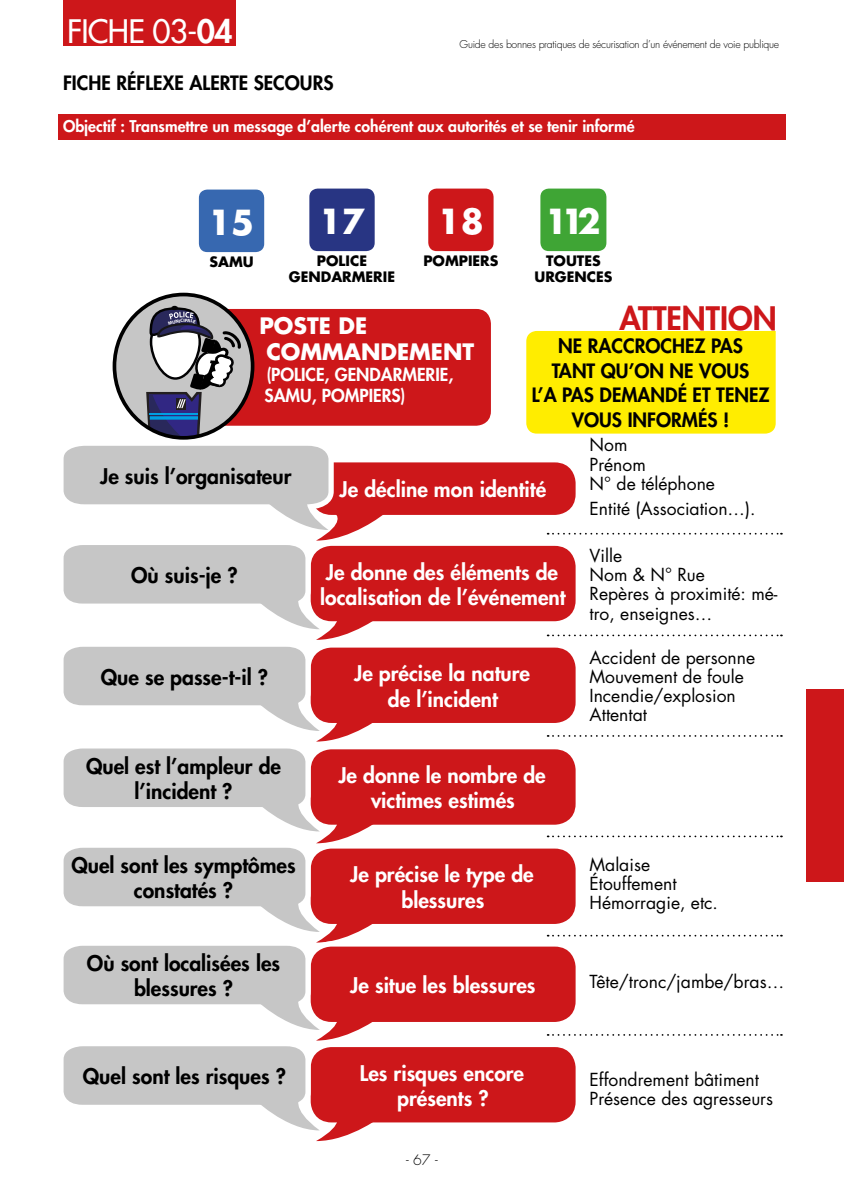
<style>
.page{position:relative;width:844px;height:1191px;background:#fff}
.page>*{position:absolute;margin:0;border:0;box-sizing:border-box;transform-origin:0 0}
.t1{font:700 33.6px "Futura Std";color:#fff}
.t2{font:500 31.5px "Futura Std";letter-spacing:-.025em;color:#fff}
.t3{font:800 31.5px "Futura Std";color:#cd171a}
.t4{font:700 22.05px/26.4px "Futura Std";color:#fff}
.t5{font:800 21px/25.2px "Futura Std";color:#fff;text-align:center}
.t6{font:800 21px/25.2px "Futura Std";color:#000;text-align:center}
.t7{font:800 19.25px/24.5px "Futura Std";color:#000;text-align:center}
.t8{font:17.5px/19.2px "Futura Std";color:#000}
.t9{font:800 17.5px/21px "Futura Std";color:#fff}
.t10{font:800 15.75px "Futura Std";color:#fff}
.t11{font:700 14px/16.8px "Futura Std";color:#000;text-align:center}
.t12{font:300 14px "Futura Std";color:#000}
.t13{font:300 10.5px "Futura Std";letter-spacing:-.025em;color:#000}
.s1{font-weight:800}
</style>
<div class="page">
<div style="left:145px;top:309px;width:346px;height:117px;background:#cd171a;border-radius:15px"></div>
<div style="left:58px;top:114px;width:727px;height:26px;background:#cd171a"></div>
<div style="left:199px;top:189px;width:65px;height:63px;background:#3768b0;border-radius:8px"></div>
<div style="left:309px;top:189px;width:65px;height:62px;background:#283583;border-radius:8px"></div>
<div style="left:428px;top:189px;width:65px;height:62px;background:#cd171a;border-radius:8px"></div>
<div style="left:540px;top:189px;width:66px;height:62px;background:#3fa535;border-radius:8px"></div>
<svg style="left:114px;top:294px;width:138px;height:144px"></svg>
<div style="left:308px;top:460px;width:270px;height:57px;background:#cd171a;border-radius:24px"></div>
<div style="left:305px;top:457px;width:275px;height:63px;border:5px solid #fff;border-radius:24px"></div>
<div style="left:308px;top:543px;width:270px;height:81px;background:#cd171a;border-radius:24px"></div>
<div style="left:305px;top:540px;width:275px;height:86px;border:5px solid #fff;border-radius:24px"></div>
<svg style="left:547px;top:533px;width:234px;height:1px"></svg>
<div style="left:308px;top:645px;width:270px;height:80px;background:#cd171a;border-radius:24px"></div>
<div style="left:305px;top:642px;width:275px;height:86px;border:5px solid #fff;border-radius:24px"></div>
<svg style="left:547px;top:634px;width:234px;height:2px"></svg>
<div style="left:308px;top:746px;width:270px;height:81px;background:#cd171a;border-radius:24px"></div>
<div style="left:305px;top:744px;width:275px;height:86px;border:5px solid #fff;border-radius:24px"></div>
<svg style="left:547px;top:735px;width:234px;height:2px"></svg>
<div style="left:308px;top:846px;width:270px;height:80px;background:#cd171a;border-radius:24px"></div>
<div style="left:305px;top:843px;width:275px;height:86px;border:5px solid #fff;border-radius:24px"></div>
<svg style="left:547px;top:835px;width:234px;height:2px"></svg>
<div style="left:308px;top:944px;width:270px;height:80px;background:#cd171a;border-radius:24px"></div>
<div style="left:305px;top:941px;width:275px;height:86px;border:5px solid #fff;border-radius:24px"></div>
<svg style="left:547px;top:934px;width:234px;height:2px"></svg>
<div style="left:308px;top:1044px;width:270px;height:81px;background:#cd171a;border-radius:24px"></div>
<div style="left:305px;top:1041px;width:275px;height:86px;border:5px solid #fff;border-radius:24px"></div>
<svg style="left:547px;top:1034px;width:234px;height:1px"></svg>
<div style="left:526px;top:331px;width:250px;height:103px;background:#ffed00"></div>
<div style="left:63px;top:0;width:173px;height:46px;background:#cd171a"></div>
<div style="left:806px;top:690px;width:37px;height:192px;background:#cd171a"></div>
<svg style="left:63px;top:306px;width:321px;height:835px"></svg>
<h2 class="t2" style="left:67px;top:11px;width:167px">FICHE 03-<span class="s1">04</span></h2>
<p class="t13" style="left:459px;top:38px;width:321px">Guide des bonnes pratiques de sécurisation d’un événement de voie publique</p>
<p class="t7" style="left:63px;top:71px;width:272px">FICHE RÉFLEXE ALERTE SECOURS</p>
<p class="t10" style="left:63px;top:117px;width:573px">Objectif : Transmettre un message d’alerte cohérent aux autorités et se tenir informé</p>
<h1 class="t1" style="left:208px;top:200px;width:48px">15</h1>
<h1 class="t1" style="left:318px;top:199px;width:48px">17</h1>
<h1 class="t1" style="left:437px;top:199px;width:48px">18</h1>
<h1 class="t1" style="left:544px;top:199px;width:57px">112</h1>
<p class="t11" style="left:209px;top:253px;width:46px">SAMU</p>
<p class="t11" style="left:289px;top:252px;width:108px">POLICE<br>GENDARMERIE</p>
<p class="t11" style="left:423px;top:252px;width:77px">POMPIERS</p>
<p class="t11" style="left:534px;top:252px;width:79px">TOUTES<br>URGENCES</p>
<p class="t4" style="left:266px;top:312px;width:209px;text-indent:-7px">POSTE DE<br>COMMANDEMENT</p>
<p class="t9" style="left:264px;top:364px;width:190px">(POLICE, GENDARMERIE,<br>SAMU, POMPIERS)</p>
<h2 class="t3" style="left:619px;top:298px;width:159px">ATTENTION</h2>
<p class="t7" style="left:531px;top:334px;width:239px">NE RACCROCHEZ PAS<br>TANT QU’ON NE VOUS<br>L’A PAS DEMANDÉ ET TENEZ<br>VOUS INFORMÉS !</p>
<p class="t6" style="left:100px;top:463px;width:193px">Je suis l’organisateur</p>
<p class="t6" style="left:131px;top:562px;width:108px">Où suis-je ?</p>
<p class="t6" style="left:101px;top:664px;width:169px">Que se passe-t-il ?</p>
<p class="t6" style="left:86px;top:753px;width:196px">Quel est l’ampleur de l’incident ?</p>
<p class="t5" style="left:339px;top:477px;width:208px">Je décline mon identité</p>
<p class="t5" style="left:320px;top:559px;width:247px;text-align:left">Je donne des éléments de localisation de l’événement</p>
<p class="t5" style="left:354px;top:661px;width:177px">Je précise la nature de l’incident</p>
<p class="t5" style="left:338px;top:762px;width:209px">Je donne le nombre de victimes estimés</p>
<p class="t8" style="left:589px;top:435px;width:127px">Nom<br>Prénom<br>N° de téléphone</p>
<p class="t8" style="left:589px;top:499px;width:167px">Entité (Association…).</p>
<p class="t8" style="left:589px;top:546px;width:189px">Ville<br>Nom &amp; N° Rue<br>Repères à proximité: mé&shy;tro, enseignes…</p>
<p class="t8" style="left:589px;top:647px;width:167px">Accident de personne<br>Mouvement de foule<br>Incendie/explosion<br>Attentat</p>
<p class="t6" style="left:71px;top:852px;width:226px">Quel sont les symptômes constatés ?</p>
<p class="t8" style="left:589px;top:855px;width:130px">Malaise<br>Étouffement<br>Hémorragie, etc.</p>
<p class="t5" style="left:350px;top:862px;width:185px">Je précise le type de blessures</p>
<p class="t6" style="left:87px;top:950px;width:195px">Où sont localisées les blessures ?</p>
<p class="t5" style="left:350px;top:972px;width:187px">Je situe les blessures</p>
<p class="t8" style="left:589px;top:972px;width:196px">Tête/tronc/jambe/bras…</p>
<p class="t5" style="left:360px;top:1060px;width:166px">Les risques encore présents ?</p>
<p class="t6" style="left:83px;top:1063px;width:204px">Quel sont les risques ?</p>
<p class="t8" style="left:589px;top:1070px;width:185px">Effondrement bâtiment<br>Présence des agresseurs</p>
<p class="t12" style="left:406px;top:1151px;width:33px">- 67 -</p>
</div>
